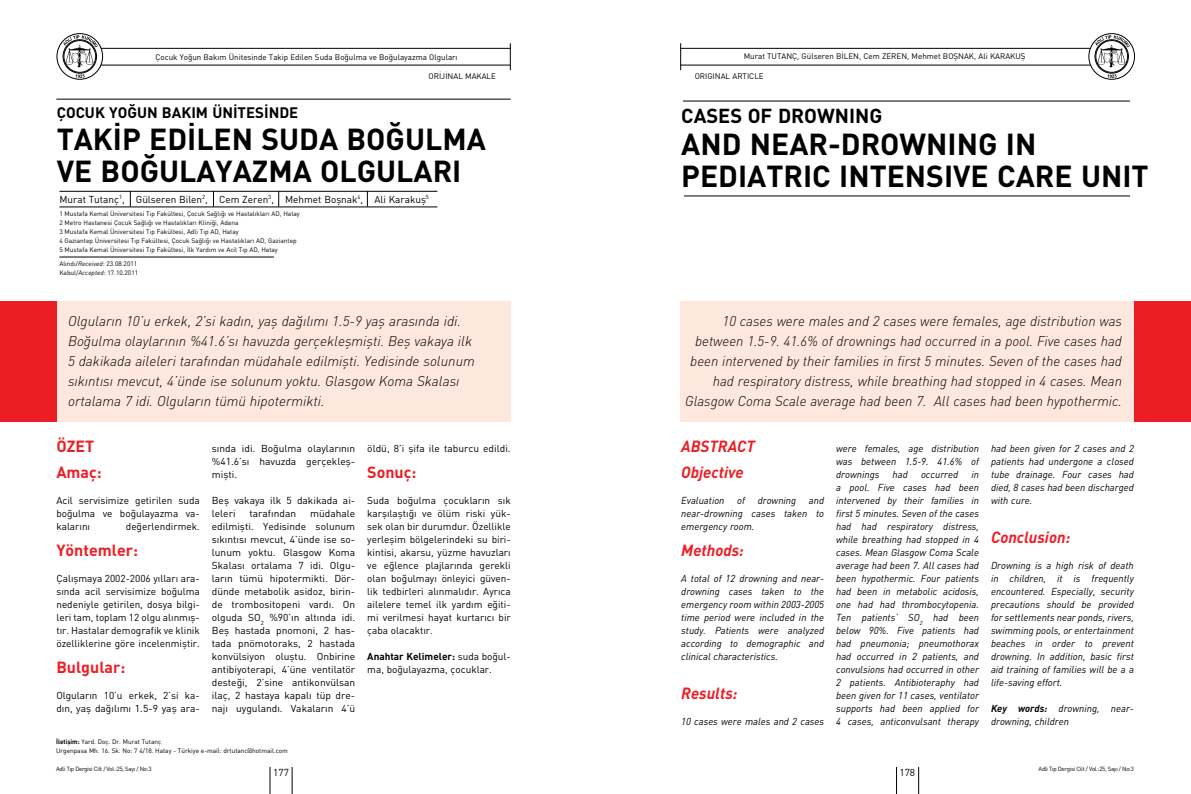
<style>
.page{position:relative;width:1191px;height:794px;background:#fff}
.page>*{position:absolute;margin:0;border:0;box-sizing:border-box;transform-origin:0 0}
.t1{font:700 30px/32px "DIN";color:#000}
.t2{font:700 20px "DIN";color:#000}
.t3{font:italic 700 16px/26px "DIN";color:#ed1d24}
.t4{font:700 16px/26px "DIN";color:#ed1d24}
.t5{font:700 15px "DIN";color:#000}
.t6{font:italic 300 14px/20px "DIN";color:#000}
.t7{font:italic 10px/13px "DIN";color:#000;text-align:justify}
.t8{font:10px/13px "DIN";color:#000;text-align:justify}
.t9{font:8px "DIN";color:#000}
.t10{font:6.5px/9px "DIN";color:#000}
.t11{font:6px "DIN";letter-spacing:-.045em;color:#000}
.s1{font-style:italic}
.s2{font-weight:700}
</style>
<div class="page">
<hr style="left:680px;top:65px;width:419px;height:1px;background:#000">
<hr style="left:680px;top:48px;width:419px;height:1px;background:#000">
<svg style="left:680px;top:43px;width:1px;height:27px"></svg>
<svg style="left:510px;top:43px;width:1px;height:27px"></svg>
<hr style="left:91px;top:65px;width:419px;height:1px;background:#000">
<hr style="left:91px;top:48px;width:419px;height:1px;background:#000">
<svg style="left:270px;top:767px;width:1px;height:27px"></svg>
<svg style="left:292px;top:767px;width:1px;height:27px"></svg>
<svg style="left:896px;top:767px;width:1px;height:27px"></svg>
<svg style="left:918px;top:767px;width:1px;height:27px"></svg>
<svg style="left:1088px;top:34px;width:46px;height:45px"></svg>
<div style="left:1094px;top:39px;width:34px;height:34px;border:1px solid #000;border-radius:50%"></div>
<div style="left:1088px;top:33px;width:46px;height:47px;border:1px solid #000;border-radius:50%"></div>
<svg style="left:1107px;top:74px;width:9px;height:4px"></svg>
<div style="left:1095px;top:40px;width:32px;height:33px;border:1px solid #000;border-radius:50%"></div>
<svg style="left:1095px;top:35px;width:35px;height:32px"></svg>
<svg style="left:57px;top:34px;width:45px;height:45px"></svg>
<div style="left:57px;top:33px;width:46px;height:47px;border:1px solid #000;border-radius:50%"></div>
<svg style="left:76px;top:74px;width:9px;height:4px"></svg>
<div style="left:64px;top:40px;width:32px;height:33px;border:1px solid #000;border-radius:50%"></div>
<svg style="left:63px;top:35px;width:35px;height:32px"></svg>
<hr style="left:56px;top:99px;width:455px;height:1px;background:#000">
<hr style="left:683px;top:101px;width:447px;height:1px;background:#000">
<hr style="left:684px;top:196px;width:446px;height:1px;background:#000">
<div style="left:0;top:301px;width:510px;height:120px;background:#fee7dc"></div>
<div style="left:0;top:301px;width:57px;height:120px;background:#ed1d24"></div>
<div style="left:680px;top:301px;width:511px;height:120px;background:#fee7dc"></div>
<div style="left:1134px;top:301px;width:57px;height:120px;background:#ed1d24"></div>
<svg style="left:130px;top:192px;width:1px;height:15px"></svg>
<svg style="left:213px;top:192px;width:1px;height:15px"></svg>
<svg style="left:278px;top:192px;width:1px;height:15px"></svg>
<svg style="left:367px;top:192px;width:1px;height:15px"></svg>
<hr style="left:59px;top:191px;width:378px;height:1px;background:#000">
<hr style="left:59px;top:207px;width:378px;height:1px;background:#000">
<hr style="left:59px;top:257px;width:215px;height:1px;background:#000">
<p class="t9" style="left:155px;top:52px;width:304px">Çocuk Yoğun Bakım Ünitesinde Takip Edilen Suda Boğulma ve Boğulayazma Olguları</p>
<p class="t9" style="left:743px;top:51px;width:283px">Murat TUTANÇ, Gülseren BİLEN, Cem ZEREN, Mehmet BOŞNAK, Ali KARAKUŞ</p>
<p class="t9" style="left:428px;top:71px;width:69px">ORİJİNAL MAKALE</p>
<p class="t9" style="left:694px;top:71px;width:70px">ORIGINAL ARTICLE</p>
<h3 class="t5" style="left:57px;top:103px;width:243px">ÇOCUK YOĞUN BAKIM ÜNİTESİNDE</h3>
<h1 class="t1" style="left:57px;top:122px;width:430px">TAKİP EDİLEN SUDA BOĞULMA<br>VE BOĞULAYAZMA OLGULARI</h1>
<p class="t8" style="left:59px;top:192px;width:371px">Murat Tutanç<sup>1</sup>, Gülseren Bilen<sup>2</sup>, Cem Zeren<sup>3</sup>, Mehmet Boşnak<sup>4</sup>, Ali Karakuş<sup>5</sup></p>
<p class="t10" style="left:59px;top:209px;width:242px">1 Mustafa Kemal Üniversitesi Tıp Fakültesi, Çocuk Sağlığı ve Hastalıkları AD, Hatay 2 Metro Hastanesi Çocuk Sağlığı ve Hastalıkları Kliniği, Adana<br>3 Mustafa Kemal Üniversitesi Tıp Fakültesi, Adli Tıp AD, Hatay<br>4 Gaziantep Üniversitesi Tıp Fakültesi, Çocuk Sağlığı ve Hastalıkları AD, Gaziantep 5 Mustafa Kemal Üniversitesi Tıp Fakültesi, İlk Yardım ve Acil Tıp AD, Hatay</p>
<p class="t10" style="left:59px;top:259px;width:80px">Alındı/<span class="s1">Received</span>: 23.08.2011<br>Kabul/<span class="s1">Accepted</span>: 17.10.2011</p>
<h2 class="t2" style="left:681px;top:103px;width:203px">CASES OF DROWNING</h2>
<h1 class="t1" style="left:681px;top:127px;width:469px">AND NEAR-DROWNING IN<br>PEDIATRIC INTENSIVE CARE UNIT</h1>
<p class="t6" style="left:68px;top:311px;width:408px">Olguların 10’u erkek, 2’si kadın, yaş dağılımı 1.5-9 yaş arasında idi.<br>Boğulma olaylarının %41.6’sı havuzda gerçekleşmişti. Beş vakaya ilk 5 dakikada aileleri tarafından müdahale edilmişti. Yedisinde solunum sıkıntısı mevcut, 4’ünde ise solunum yoktu. Glasgow Koma Skalası ortalama 7 idi. Olguların tümü hipotermikti.</p>
<p class="t6" style="left:685px;top:311px;width:438px;text-align:right">10 cases were males and 2 cases were females, age distribution was between 1.5-9. 41.6% of drownings had occurred in a pool. Five cases had been intervened by their families in first 5 minutes. Seven of the cases had had respiratory distress, while breathing had stopped in 4 cases. Mean Glasgow Coma Scale average had been 7. All cases had been hypothermic.</p>
<h3 class="t4" style="left:56px;top:433px;width:47px">ÖZET<br>Amaç:</h3>
<p class="t8" style="left:56px;top:494px;width:145px">Acil servisimize getirilen suda boğulma ve boğulayazma va&shy;kalarını</p>
<p class="t8" style="left:126px;top:520px;width:75px">değerlendirmek.</p>
<h3 class="t4" style="left:56px;top:537px;width:83px">Yöntemler:</h3>
<p class="t8" style="left:56px;top:572px;width:145px">Çalışmaya 2002-2006 yılları ara&shy;sında acil servisimize boğulma nedeniyle getirilen, dosya bilgi&shy;leri tam, toplam 12 olgu alınmış&shy;tır. Hastalar demografik ve klinik özelliklerine göre incelenmiştir.</p>
<h3 class="t4" style="left:56px;top:654px;width:70px">Bulgular:</h3>
<p class="t8" style="left:56px;top:689px;width:145px">Olguların 10’u erkek, 2’si ka&shy;dın, yaş dağılımı 1.5-9 yaş ara-</p>
<p class="t8" style="left:212px;top:442px;width:145px">sında idi. Boğulma olaylarının %41.6’sı havuzda gerçekleş&shy;mişti.</p>
<p class="t8" style="left:212px;top:494px;width:145px">Beş vakaya ilk 5 dakikada ai&shy;leleri</p>
<p class="t8" style="left:249px;top:507px;width:48px">tarafından</p>
<p class="t8" style="left:212px;top:507px;width:145px;text-indent:98px">müdahale edilmişti. Yedisinde solunum sıkıntısı mevcut, 4’ünde ise so&shy;lunum yoktu. Glasgow Koma Skalası ortalama 7 idi. Olgu&shy;ların tümü hipotermikti. Dör&shy;dünde metabolik asidoz, birin&shy;de trombositopeni vardı. On olguda SO<sub>2</sub> %90’ın altında idi.<br>Beş hastada pnomoni, 2 has&shy;tada pnömotoraks, 2 hastada konvülsiyon oluştu. Onbirine antibiyoterapi, 4’üne ventilatör desteği, 2’sine antikonvülsan ilaç, 2 hastaya kapalı tüp dre&shy;najı uygulandı. Vakaların 4’ü</p>
<p class="t10" style="left:56px;top:737px;width:233px"><span class="s2">İletişim:</span> Yard. Doç. Dr. Murat Tutanç<br>Urgenpasa Mh. 16. Sk. No: 7 4/18. Hatay - Türkiye e-mail: drtutanc@hotmail.com</p>
<p class="t8" style="left:367px;top:442px;width:145px">öldü, 8’i şifa ile taburcu edildi.</p>
<h3 class="t4" style="left:367px;top:459px;width:51px">Sonuç:</h3>
<p class="t8" style="left:367px;top:494px;width:145px">Suda boğulma çocukların sık karşılaştığı ve ölüm riski yük&shy;sek olan bir durumdur. Özellikle yerleşim bölgelerindeki su biri&shy;kintisi, akarsu, yüzme havuzları ve eğlence plajlarında gerekli olan boğulmayı önleyici güven&shy;lik tedbirleri alınmalıdır. Ayrıca ailelere temel ilk yardım eğiti&shy;mi verilmesi hayat kurtarıcı bir çaba olacaktır.</p>
<p class="t8" style="left:367px;top:650px;width:145px"><span class="s2">Anahtar Kelimeler:</span> suda boğul&shy;ma, boğulayazma, çocuklar.</p>
<h3 class="t3" style="left:681px;top:433px;width:75px">ABSTRACT<br>Objective</h3>
<p class="t7" style="left:681px;top:494px;width:45px">Evaluation</p>
<p class="t7" style="left:737px;top:494px;width:9px">of</p>
<p class="t7" style="left:757px;top:494px;width:40px">drowning</p>
<p class="t7" style="left:681px;top:494px;width:144px;text-indent:128px">and near-drowning cases taken to emergency room.</p>
<h3 class="t3" style="left:681px;top:537px;width:64px">Methods:</h3>
<p class="t7" style="left:681px;top:572px;width:144px">A total of 12 drowning and near&shy;drowning cases taken to the emergency room within 2003-2005 time period were included in the study. Patients were analyzed according to demographic and clinical characteristics.</p>
<h3 class="t3" style="left:681px;top:680px;width:58px">Results:</h3>
<p class="t7" style="left:681px;top:715px;width:144px">10 cases were males and 2 cases</p>
<p class="t7" style="left:836px;top:442px;width:144px">were females, age distribution was between 1.5-9. 41.6% of drownings</p>
<p class="t7" style="left:892px;top:468px;width:17px">had</p>
<p class="t7" style="left:921px;top:468px;width:39px">occurred</p>
<p class="t7" style="left:836px;top:468px;width:144px;text-indent:135px">in a pool. Five cases had been intervened by their families in first 5 minutes. Seven of the cases had had respiratory distress, while breathing had stopped in 4 cases. Mean Glasgow Coma Scale average had been 7. All cases had been hypothermic. Four patients had been in metabolic acidosis, one had had thrombocytopenia.<br>Ten patients’ SO<sub>2</sub> had been below 90%. Five patients had had pneumonia; pneumothorax had occurred in 2 patients, and convulsions had occurred in other 2 patients. Antibioteraphy had been given for 11 cases, ventilator supports had been applied for 4 cases, anticonvulsant therapy</p>
<p class="t7" style="left:991px;top:442px;width:144px">had been given for 2 cases and 2 patients had undergone a closed tube drainage. Four cases had died, 8 cases had been discharged with cure.</p>
<h3 class="t3" style="left:991px;top:524px;width:81px">Conclusion:</h3>
<p class="t7" style="left:991px;top:559px;width:144px">Drowning is a high risk of death in children, it is frequently encountered. Especially, security precautions should be provided for settlements near ponds, rivers, swimming pools, or entertainment beaches in order to prevent drowning. In addition, basic first aid training of families will be a a life-saving effort.</p>
<p class="t7" style="left:991px;top:702px;width:144px"><span class="s2">Key words:</span> drowning, near&shy;drowning, children</p>
<p class="t11" style="left:56px;top:765px;width:97px">Adli Tıp Dergisi Cilt / Vol.:25, Sayı / No:3</p>
<p class="t11" style="left:1038px;top:765px;width:97px">Adli Tıp Dergisi Cilt / Vol.:25, Sayı / No:3</p>
<p class="t8" style="left:273px;top:766px;width:17px">177</p>
<p class="t8" style="left:899px;top:766px;width:17px">178</p>
</div>
